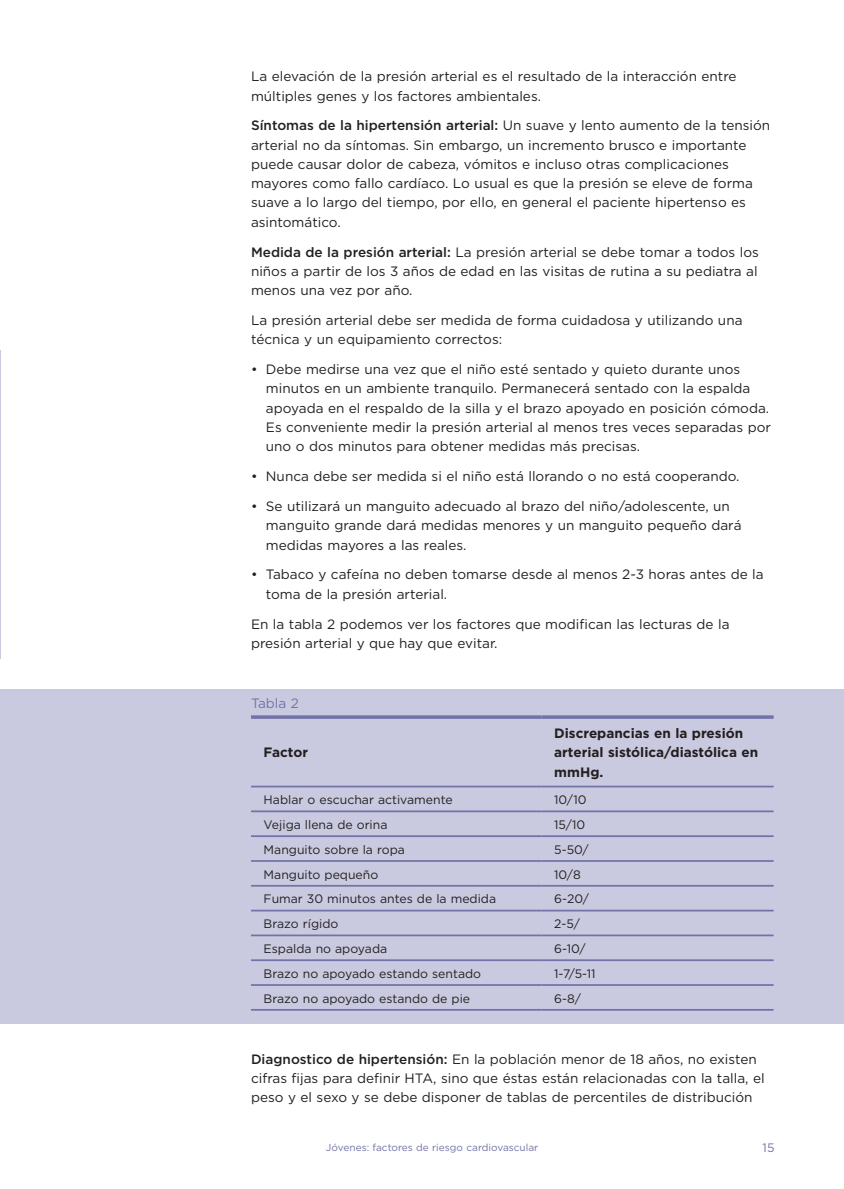
<style>
.page{position:relative;width:844px;height:1189px;background:#fff}
.page>*{position:absolute;margin:0;border:0;box-sizing:border-box;transform-origin:0 0}
.t1{font:13.65px/19.2px "Gotham";color:#231f20}
.t2{font:700 13.65px/19.2px "Gotham";color:#231f20}
.t3{font:13.65px "Gotham";color:#7372a8}
.t4{font:12.25px "Gotham";color:#231f20}
.t5{font:12.25px "Gotham";color:#7372a8}
.t6{font:10.15px "Gotham";color:#7372a8}
.s1{font-weight:500}
</style>
<div class="page">
<hr style="left:0;top:350px;width:1px;height:309px;background:#c9c9e0">
<div style="left:0;top:689px;width:844px;height:335px;background:#c9c9e0"></div>
<svg style="left:251px;top:715px;width:291px;height:4px"></svg>
<svg style="left:542px;top:715px;width:231px;height:4px"></svg>
<hr style="left:251px;top:785px;width:291px;height:2px;background:#7372a8">
<hr style="left:251px;top:810px;width:291px;height:2px;background:#7372a8">
<hr style="left:251px;top:835px;width:291px;height:2px;background:#7372a8">
<hr style="left:251px;top:860px;width:291px;height:2px;background:#7372a8">
<hr style="left:251px;top:885px;width:291px;height:1px;background:#7372a8">
<hr style="left:251px;top:909px;width:291px;height:2px;background:#7372a8">
<hr style="left:251px;top:934px;width:291px;height:2px;background:#7372a8">
<hr style="left:251px;top:959px;width:291px;height:2px;background:#7372a8">
<hr style="left:251px;top:984px;width:291px;height:2px;background:#7372a8">
<hr style="left:251px;top:1009px;width:291px;height:1px;background:#7372a8">
<hr style="left:542px;top:785px;width:231px;height:2px;background:#7372a8">
<hr style="left:542px;top:810px;width:231px;height:2px;background:#7372a8">
<hr style="left:542px;top:835px;width:231px;height:2px;background:#7372a8">
<hr style="left:542px;top:860px;width:231px;height:2px;background:#7372a8">
<hr style="left:542px;top:885px;width:231px;height:1px;background:#7372a8">
<hr style="left:542px;top:909px;width:231px;height:2px;background:#7372a8">
<hr style="left:542px;top:934px;width:231px;height:2px;background:#7372a8">
<hr style="left:542px;top:959px;width:231px;height:2px;background:#7372a8">
<hr style="left:542px;top:984px;width:231px;height:2px;background:#7372a8">
<hr style="left:542px;top:1009px;width:231px;height:1px;background:#7372a8">
<p class="t1" style="left:251px;top:67px;width:487px">La elevación de la presión arterial es el resultado de la interacción entre múltiples genes y los factores ambientales.</p>
<p class="t1" style="left:251px;top:116px;width:521px"><span class="s1">Síntomas de la hipertensión arterial:</span> Un suave y lento aumento de la tensión arterial no da síntomas. Sin embargo, un incremento brusco e importante puede causar dolor de cabeza, vómitos e incluso otras complicaciones mayores como fallo cardíaco. Lo usual es que la presión se eleve de forma suave a lo largo del tiempo, por ello, en general el paciente hipertenso es asintomático.</p>
<p class="t1" style="left:251px;top:242px;width:509px;text-align:justify"><span class="s1">Medida de la presión arterial:</span> La presión arterial se debe tomar a todos los niños a partir de los 3 años de edad en las visitas de rutina a su pediatra al menos una vez por año.</p>
<p class="t1" style="left:251px;top:310px;width:493px">La presión arterial debe ser medida de forma cuidadosa y utilizando una técnica y un equipamiento correctos:</p>
<p class="t1" style="left:266px;top:359px;width:506px;text-indent:-15px">• Debe medirse una vez que el niño esté sentado y quieto durante unos minutos en un ambiente tranquilo. Permanecerá sentado con la espalda apoyada en el respaldo de la silla y el brazo apoyado en posición cómoda.<br>Es conveniente medir la presión arterial al menos tres veces separadas por uno o dos minutos para obtener medidas más precisas.</p>
<p class="t1" style="left:251px;top:466px;width:490px">• Nunca debe ser medida si el niño está llorando o no está cooperando.</p>
<p class="t1" style="left:266px;top:496px;width:477px;text-indent:-15px">• Se utilizará un manguito adecuado al brazo del niño/adolescente, un manguito grande dará medidas menores y un manguito pequeño dará medidas mayores a las reales.</p>
<p class="t1" style="left:266px;top:565px;width:499px;text-indent:-15px">• Tabaco y cafeína no deben tomarse desde al menos 2-3 horas antes de la toma de la presión arterial.</p>
<p class="t1" style="left:251px;top:614px;width:480px">En la tabla 2 podemos ver los factores que modifican las lecturas de la presión arterial y que hay que evitar.</p>
<p class="t3" style="left:251px;top:695px;width:49px">Tabla 2</p>
<p class="t2" style="left:264px;top:742px;width:46px">Factor</p>
<p class="t2" style="left:554px;top:723px;width:206px">Discrepancias en la presión arterial sistólica/diastólica en mmHg.</p>
<p class="t4" style="left:264px;top:793px;width:191px">Hablar o escuchar activamente</p>
<p class="t4" style="left:554px;top:793px;width:34px">10/10</p>
<p class="t4" style="left:264px;top:818px;width:125px">Vejiga llena de orina</p>
<p class="t4" style="left:554px;top:818px;width:33px">15/10</p>
<p class="t4" style="left:264px;top:842px;width:143px">Manguito sobre la ropa</p>
<p class="t4" style="left:554px;top:842px;width:36px">5-50/</p>
<p class="t4" style="left:264px;top:867px;width:116px">Manguito pequeño</p>
<p class="t4" style="left:554px;top:867px;width:28px">10/8</p>
<p class="t4" style="left:264px;top:892px;width:234px">Fumar 30 minutos antes de la medida</p>
<p class="t4" style="left:554px;top:892px;width:36px">6-20/</p>
<p class="t4" style="left:264px;top:917px;width:76px">Brazo rígido</p>
<p class="t4" style="left:554px;top:917px;width:27px">2-5/</p>
<p class="t4" style="left:264px;top:942px;width:125px">Espalda no apoyada</p>
<p class="t4" style="left:554px;top:942px;width:33px">6-10/</p>
<p class="t4" style="left:264px;top:966px;width:219px">Brazo no apoyado estando sentado</p>
<p class="t4" style="left:554px;top:966px;width:43px">1-7/5-11</p>
<p class="t4" style="left:264px;top:991px;width:208px">Brazo no apoyado estando de pie</p>
<p class="t4" style="left:554px;top:991px;width:28px">6-8/</p>
<p class="t1" style="left:251px;top:1049px;width:515px"><span class="s1">Diagnostico de hipertensión:</span> En la población menor de 18 años, no existen cifras fijas para definir HTA, sino que éstas están relacionadas con la talla, el peso y el sexo y se debe disponer de tablas de percentiles de distribución</p>
<p class="t6" style="left:326px;top:1141px;width:214px">Jóvenes: factores de riesgo cardiovascular</p>
<p class="t5" style="left:762px;top:1140px;width:13px">15</p>
</div>
